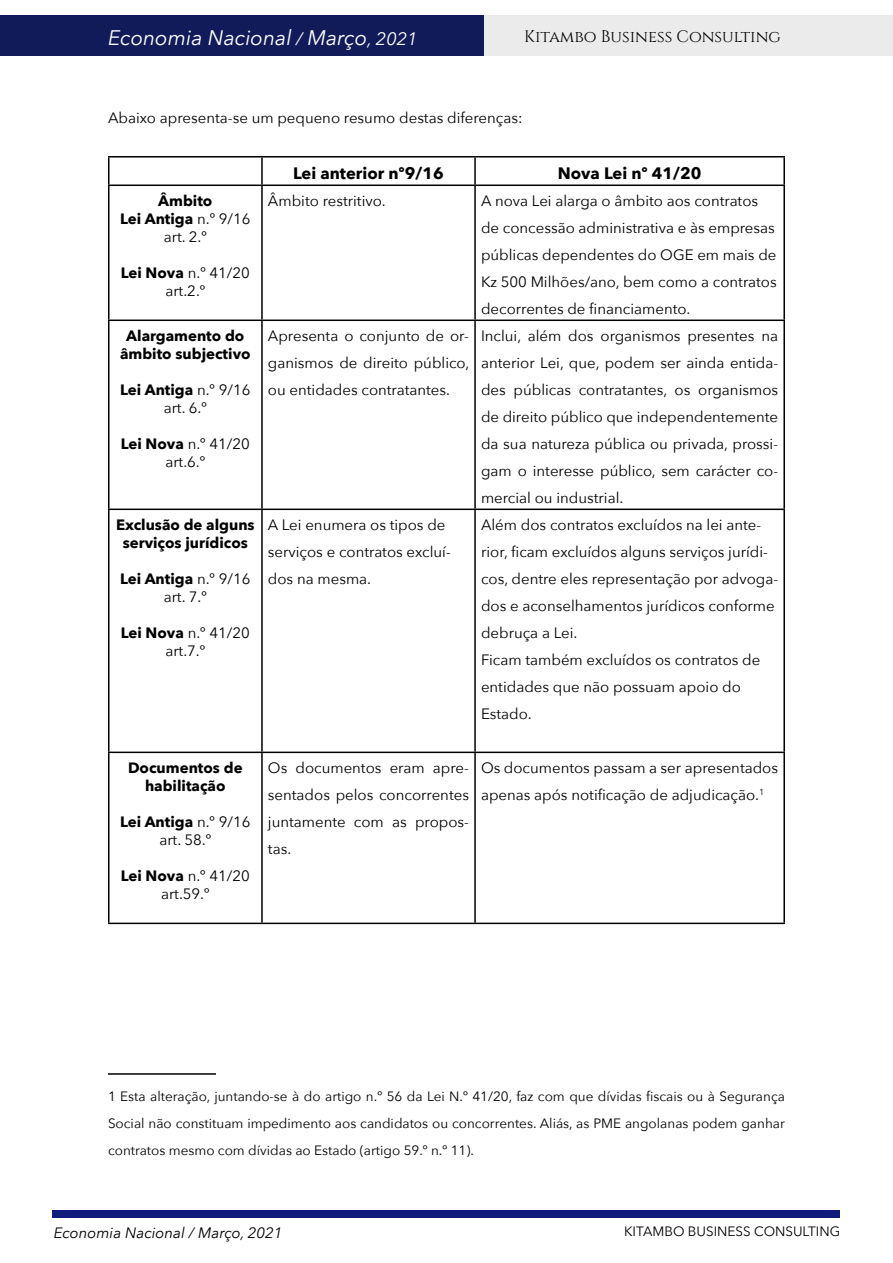
<style>
.page{position:relative;width:893px;height:1263px;background:#fff}
.page>*{position:absolute;margin:0;border:0;box-sizing:border-box;transform-origin:0 0}
.t1{font:italic 21px "Avenir Next";color:#fff}
.t2{font:700 16.5px "Avenir Next";color:#000}
.t3{font:16.5px "Cinzel";color:#000}
.t4{font:15px/27px "Avenir Next";color:#000;text-align:center}
.t5{font:700 15px/18px "Avenir Next";color:#000;text-align:center}
.t6{font:italic 15px "Avenir Next";color:#000}
.t7{font:13.5px/27px "Avenir Next";color:#000;text-align:justify}
.s1{font-size:18px}
.s2{font-weight:400}
.s3{font-weight:700}
</style>
<div class="page">
<div style="left:0;top:15px;width:485px;height:41px;background:#121b59"></div>
<div style="left:485px;top:15px;width:408px;height:41px;background:#ebebeb"></div>
<div style="left:53px;top:1210px;width:787px;height:7px;background:#121b7b"></div>
<hr style="left:108px;top:156px;width:154px;height:2px;background:#000">
<hr style="left:108px;top:158px;width:2px;height:27px;background:#000">
<hr style="left:262px;top:156px;width:213px;height:2px;background:#000">
<hr style="left:261px;top:158px;width:2px;height:27px;background:#000">
<hr style="left:475px;top:156px;width:310px;height:2px;background:#000">
<hr style="left:474px;top:158px;width:2px;height:27px;background:#000">
<hr style="left:783px;top:158px;width:2px;height:27px;background:#000">
<hr style="left:108px;top:185px;width:154px;height:1px;background:#000">
<hr style="left:108px;top:186px;width:2px;height:134px;background:#000">
<hr style="left:262px;top:185px;width:213px;height:1px;background:#000">
<hr style="left:261px;top:186px;width:2px;height:134px;background:#000">
<hr style="left:475px;top:185px;width:310px;height:1px;background:#000">
<hr style="left:474px;top:186px;width:2px;height:134px;background:#000">
<hr style="left:783px;top:186px;width:2px;height:134px;background:#000">
<hr style="left:108px;top:320px;width:154px;height:1px;background:#000">
<hr style="left:108px;top:321px;width:2px;height:188px;background:#000">
<hr style="left:262px;top:320px;width:213px;height:1px;background:#000">
<hr style="left:261px;top:321px;width:2px;height:188px;background:#000">
<hr style="left:475px;top:320px;width:310px;height:1px;background:#000">
<hr style="left:474px;top:321px;width:2px;height:188px;background:#000">
<hr style="left:783px;top:321px;width:2px;height:188px;background:#000">
<hr style="left:108px;top:509px;width:154px;height:1px;background:#000">
<hr style="left:108px;top:510px;width:2px;height:242px;background:#000">
<hr style="left:262px;top:509px;width:213px;height:1px;background:#000">
<hr style="left:261px;top:510px;width:2px;height:242px;background:#000">
<hr style="left:475px;top:509px;width:310px;height:1px;background:#000">
<hr style="left:474px;top:510px;width:2px;height:242px;background:#000">
<hr style="left:783px;top:510px;width:2px;height:242px;background:#000">
<hr style="left:108px;top:752px;width:154px;height:1px;background:#000">
<hr style="left:108px;top:753px;width:2px;height:170px;background:#000">
<hr style="left:262px;top:752px;width:213px;height:1px;background:#000">
<hr style="left:261px;top:753px;width:2px;height:170px;background:#000">
<hr style="left:475px;top:752px;width:310px;height:1px;background:#000">
<hr style="left:474px;top:753px;width:2px;height:170px;background:#000">
<hr style="left:783px;top:753px;width:2px;height:170px;background:#000">
<hr style="left:108px;top:923px;width:154px;height:1px;background:#000">
<hr style="left:262px;top:923px;width:213px;height:1px;background:#000">
<hr style="left:475px;top:923px;width:310px;height:1px;background:#000">
<hr style="left:108px;top:1073px;width:108px;height:2px;background:#000">
<h1 class="t1" style="left:108px;top:20px;width:311px">Economia Nacional <span class="s1">/</span> Março<span class="s1">, 2021</span></h1>
<p class="t3" style="left:524px;top:26px;width:258px">Kitambo Business Consulting</p>
<p class="t4" style="left:108px;top:104px;width:416px">Abaixo apresenta-se um pequeno resumo destas diferenças:</p>
<p class="t5" style="left:120px;top:192px;width:132px">Âmbito<br>Lei Antiga <span class="s2">n.º 9/16 art. 2.º</span></p>
<p class="t4" style="left:121px;top:263px;width:130px;line-height:18px"><span class="s3">Lei Nova</span> n.º 41/20 art.2.º</p>
<p class="t5" style="left:120px;top:327px;width:132px">Alargamento do âmbito subjectivo</p>
<p class="t4" style="left:120px;top:380px;width:132px;line-height:18px"><span class="s3">Lei Antiga</span> n.º 9/16 art. 6.º</p>
<p class="t4" style="left:121px;top:434px;width:130px;line-height:18px"><span class="s3">Lei Nova</span> n.º 41/20 art.6.º</p>
<p class="t5" style="left:116px;top:516px;width:140px">Exclusão de alguns serviços jurídicos</p>
<p class="t4" style="left:120px;top:569px;width:132px;line-height:18px"><span class="s3">Lei Antiga</span> n.º 9/16 art. 7.º</p>
<p class="t4" style="left:121px;top:623px;width:130px;line-height:18px"><span class="s3">Lei Nova</span> n.º 41/20 art.7.º</p>
<p class="t2" style="left:293px;top:159px;width:152px">Lei anterior nº9/16</p>
<p class="t2" style="left:558px;top:159px;width:145px">Nova Lei nº 41/20</p>
<p class="t4" style="left:268px;top:187px;width:119px">Âmbito restritivo.</p>
<p class="t4" style="left:481px;top:187px;width:297px;text-align:left">A nova Lei alarga o âmbito aos contratos de concessão administrativa e às empresas públicas dependentes do OGE em mais de Kz 500 Milhões/ano, bem como a contratos decorrentes de financiamento.</p>
<p class="t4" style="left:268px;top:322px;width:203px;text-align:justify">Apresenta o conjunto de or&shy;ganismos de direito público, ou entidades contratantes.</p>
<p class="t4" style="left:481px;top:322px;width:299px;text-align:justify">Inclui, além dos organismos presentes na anterior Lei, que, podem ser ainda entida&shy;des públicas contratantes, os organismos de direito público que independentemente da sua natureza pública ou privada, prossi&shy;gam o interesse público, sem carácter co&shy;mercial ou industrial.</p>
<p class="t4" style="left:268px;top:511px;width:184px;text-align:left">A Lei enumera os tipos de serviços e contratos excluí&shy;dos na mesma.</p>
<p class="t4" style="left:481px;top:511px;width:299px;text-align:left">Além dos contratos excluídos na lei ante&shy;rior, ficam excluídos alguns serviços jurídi&shy;cos, dentre eles representação por advoga&shy;dos e aconselhamentos jurídicos conforme debruça a Lei.<br>Ficam também excluídos os contratos de entidades que não possuam apoio do Estado.</p>
<p class="t5" style="left:128px;top:759px;width:116px">Documentos de habilitação</p>
<p class="t4" style="left:120px;top:812px;width:132px;line-height:18px"><span class="s3">Lei Antiga</span> n.º 9/16 art. 58.º</p>
<p class="t4" style="left:121px;top:866px;width:130px;line-height:18px"><span class="s3">Lei Nova</span> n.º 41/20 art.59.º</p>
<p class="t4" style="left:268px;top:754px;width:203px;text-align:justify">Os documentos eram apre&shy;sentados pelos concorrentes juntamente com as propos&shy;tas.</p>
<p class="t4" style="left:481px;top:754px;width:299px;text-align:left">Os documentos passam a ser apresentados apenas após notificação de adjudicação.<sup>1</sup></p>
<p class="t7" style="left:108px;top:1082px;width:678px">1 Esta alteração, juntando-se à do artigo n.º 56 da Lei N.º 41/20, faz com que dívidas fiscais ou à Segurança Social não constituam impedimento aos candidatos ou concorrentes. Aliás, as PME angolanas podem ganhar contratos mesmo com dívidas ao Estado (artigo 59.º n.º 11).</p>
<p class="t6" style="left:54px;top:1220px;width:230px">Economia Nacional / Março, 2021</p>
<p class="t7" style="left:624px;top:1217px;width:218px">KITAMBO BUSINESS CONSULTING</p>
</div>
